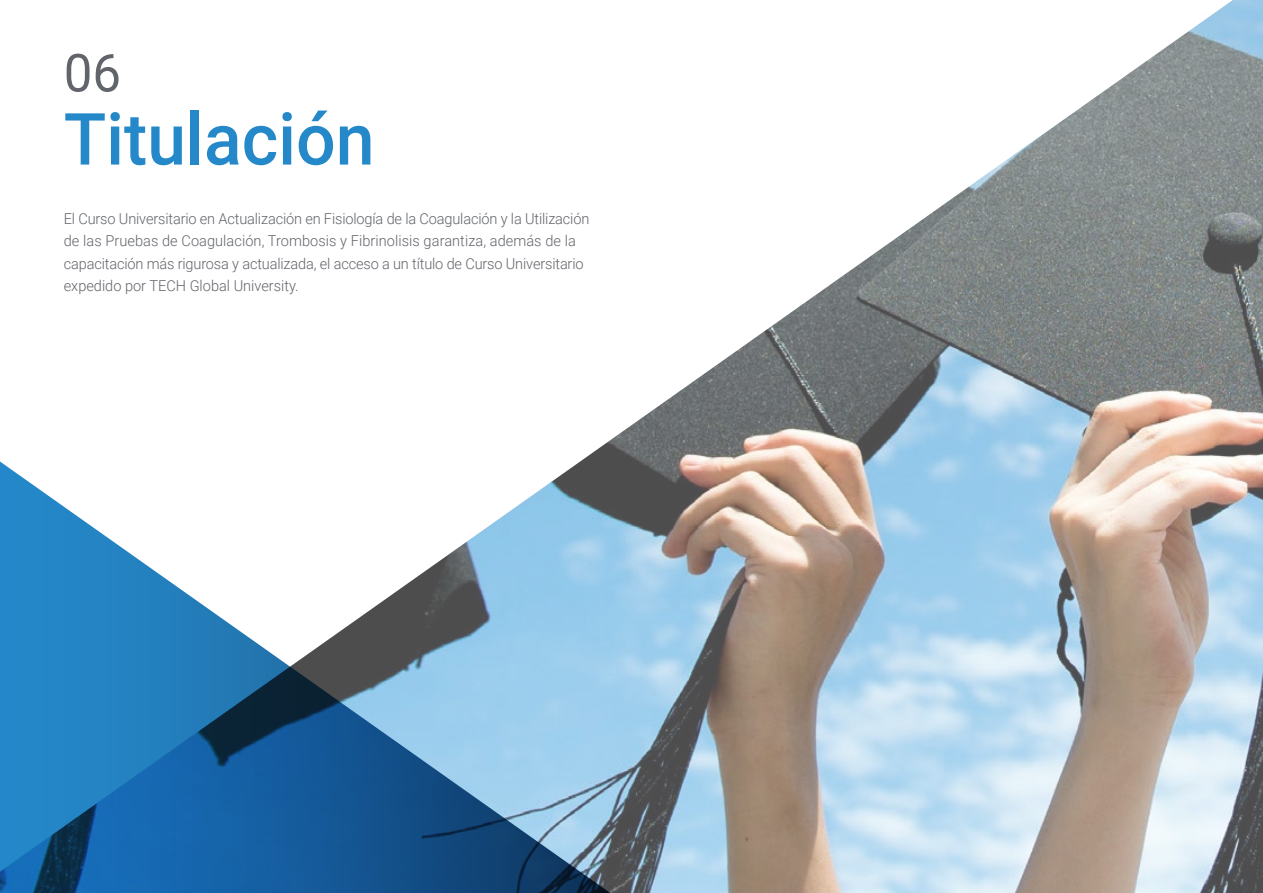
<style>
.page{position:relative;width:1263px;height:893px;background:#fff}
.page>*{position:absolute;margin:0;border:0;box-sizing:border-box;transform-origin:0 0}
.t1{font:500 72px "Roboto";color:#2488c9}
.t2{font:52.5px "Roboto";color:#61646a}
.t3{font:300 15px/22.5px "Roboto";letter-spacing:-.01em;color:#61646a}
</style>
<div class="page">
<img style="left:602px;top:0;width:661px;height:893px">
<svg style="left:0;top:446px;width:640px;height:447px"></svg>
<h2 class="t2" style="left:64px;top:36px;width:59px">06</h2>
<h1 class="t1" style="left:64px;top:89px;width:312px">Titulación</h1>
<p class="t3" style="left:64px;top:207px;width:527px">El Curso Universitario en Actualización en Fisiología de la Coagulación y la Utilización de las Pruebas de Coagulación, Trombosis y Fibrinolisis garantiza, además de la capacitación más rigurosa y actualizada, el acceso a un título de Curso Universitario expedido por TECH Global University.</p>
</div>
